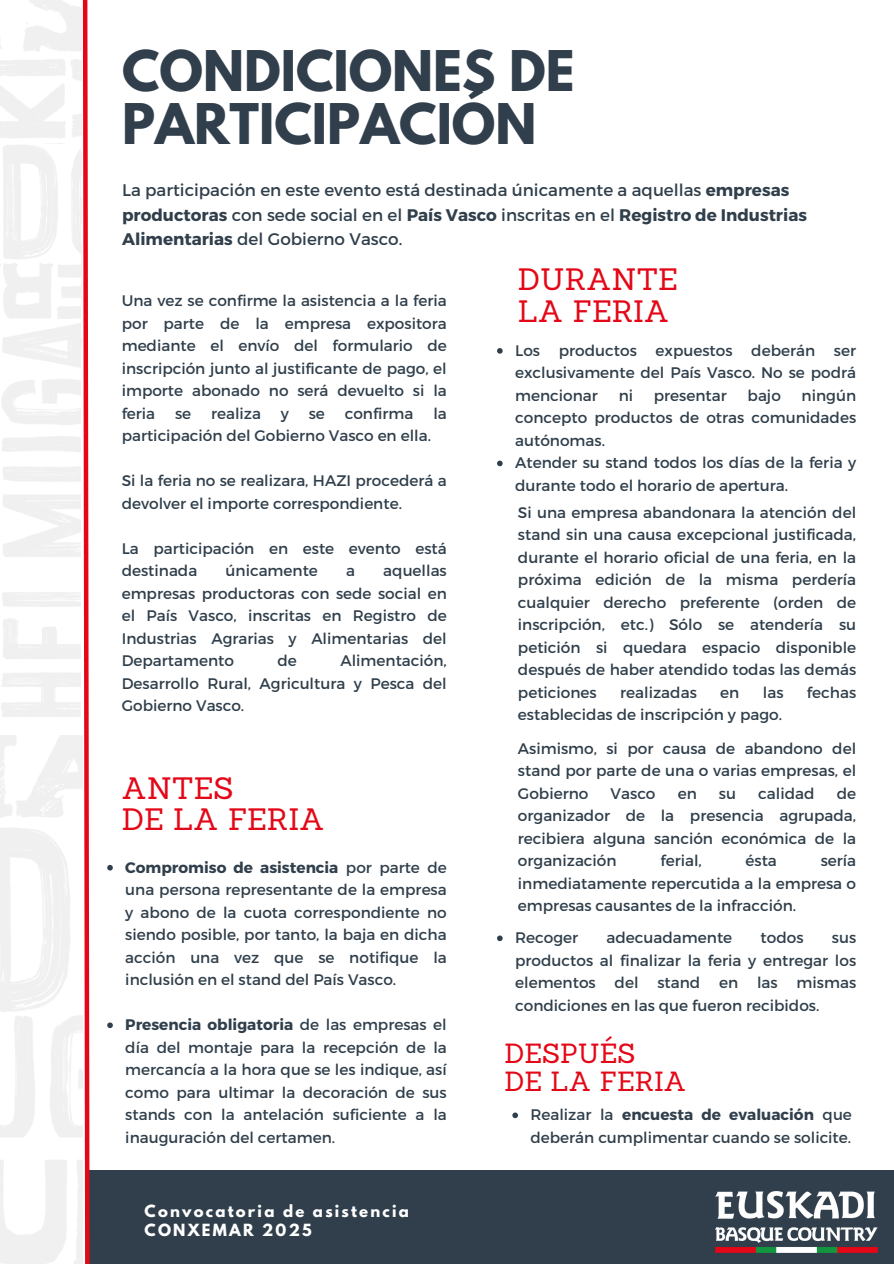
<style>
.page{position:relative;width:894px;height:1264px;background:#fff}
.page>*{position:absolute;margin:0;border:0;box-sizing:border-box;transform-origin:0 0}
.t1{font:700 49.65px/52.8px "League Spartan";color:#303f4b}
.t2{font:30.15px/31.5px "Sanchez";color:#e30717}
.t3{font:27px/28.2px "Sanchez";color:#e30717}
.t4{font:16.8px/24.8px "Montserrat";color:#303f4b}
.t5{font:15.3px/22.5px "Montserrat";color:#303f4b;text-align:justify}
.t6{font:700 14.85px "League Spartan";letter-spacing:.15em;color:#fff}
.s1{font-weight:700}
</style>
<div class="page">
<div style="left:86px;top:1170px;width:807px;height:93px;background:#303f4b"></div>
<img style="left:715px;top:1191px;width:162px;height:61px">
<svg style="left:81px;top:0;width:9px;height:1263px"></svg>
<svg style="left:107px;top:864px;width:6px;height:6px"></svg>
<svg style="left:107px;top:1022px;width:6px;height:6px"></svg>
<svg style="left:497px;top:348px;width:5px;height:6px"></svg>
<svg style="left:497px;top:460px;width:5px;height:6px"></svg>
<svg style="left:512px;top:1112px;width:6px;height:6px"></svg>
<svg style="left:497px;top:935px;width:5px;height:6px"></svg>
<h4 class="t1" style="left:122px;top:51px;width:454px">CONDICIONES DE<br>PARTICIPACIÓN</h4>
<h2 class="t4" style="left:122px;top:177px;width:686px">La participación en este evento está destinada únicamente a aquellas <span class="s1">empresas productoras</span> con sede social en el <span class="s1">País Vasco</span> inscritas en el <span class="s1">Registro de Industrias<br>Alimentarias</span> del Gobierno Vasco.</h2>
<p class="t5" style="left:122px;top:289px;width:326px">Una vez se confirme la asistencia a la feria por parte de la empresa expositora mediante el envío del formulario de inscripción junto al justificante de pago, el importe abonado no será devuelto si la feria</p>
<p class="t5" style="left:175px;top:401px;width:18px">se</p>
<p class="t5" style="left:211px;top:401px;width:51px">realiza</p>
<p class="t5" style="left:281px;top:401px;width:10px">y</p>
<p class="t5" style="left:308px;top:401px;width:18px">se</p>
<p class="t5" style="left:344px;top:401px;width:70px">confirma</p>
<p class="t5" style="left:433px;top:401px;width:15px">la</p>
<p class="t5" style="left:122px;top:424px;width:311px">participación del Gobierno Vasco en ella.</p>
<p class="t5" style="left:122px;top:469px;width:326px">Si la feria no se realizara, HAZI procederá a devolver el importe correspondiente.</p>
<p class="t5" style="left:122px;top:536px;width:326px">La participación en este evento está destinada</p>
<p class="t5" style="left:225px;top:559px;width:94px">únicamente</p>
<p class="t5" style="left:346px;top:559px;width:10px">a</p>
<p class="t5" style="left:122px;top:559px;width:326px;text-indent:261px">aquellas empresas productoras con sede social en el País Vasco, inscritas en Registro de Industrias Agrarias y Alimentarias del Departamento</p>
<p class="t5" style="left:122px;top:649px;width:326px;text-indent:219px">Alimentación, Desarrollo Rural, Agricultura y Pesca del Gobierno Vasco.</p>
<p class="t5" style="left:277px;top:649px;width:21px">de</p>
<h4 class="t2" style="left:122px;top:772px;width:204px">ANTES<br>DE LA FERIA</h4>
<h4 class="t5" style="left:125px;top:855px;width:323px"><span class="s1">Compromiso de asistencia</span> por parte de una persona representante de la empresa y abono de la cuota correspondiente no siendo posible, por tanto, la baja en dicha acción una vez que se notifique la inclusión en el stand del País Vasco.</h4>
<h4 class="t5" style="left:125px;top:1012px;width:323px"><span class="s1">Presencia obligatoria</span> de las empresas el día del montaje para la recepción de la mercancía a la hora que se les indique, así como para ultimar la decoración de sus stands con la antelación suficiente a la inauguración del certamen.</h4>
<p class="t2" style="left:518px;top:263px;width:161px">DURANTE<br>LA FERIA</p>
<p class="t5" style="left:515px;top:338px;width:342px">Los productos expuestos deberán ser exclusivamente del País Vasco. No se podrá mencionar</p>
<p class="t5" style="left:515px;top:383px;width:342px;text-indent:286px">ningún concepto productos de otras comunidades autónomas.</p>
<h4 class="t5" style="left:515px;top:451px;width:342px">Atender su stand todos los días de la feria y durante todo el horario de apertura.</h4>
<p class="t5" style="left:618px;top:383px;width:16px">ni</p>
<p class="t5" style="left:653px;top:383px;width:74px">presentar</p>
<p class="t5" style="left:747px;top:383px;width:35px">bajo</p>
<h3 class="t5" style="left:518px;top:500px;width:339px">Si una empresa abandonara la atención del stand sin una causa excepcional justificada, durante el horario oficial de una feria, en la próxima edición de la misma perdería cualquier derecho preferente (orden de inscripción, etc.) Sólo se atendería su petición si quedara espacio disponible después de haber atendido todas las demás peticiones</h3>
<h3 class="t5" style="left:620px;top:680px;width:78px">realizadas</h3>
<h3 class="t5" style="left:720px;top:680px;width:21px">en</h3>
<h3 class="t5" style="left:762px;top:680px;width:22px">las</h3>
<h3 class="t5" style="left:806px;top:680px;width:51px">fechas</h3>
<h3 class="t5" style="left:518px;top:702px;width:265px">establecidas de inscripción y pago.</h3>
<p class="t5" style="left:518px;top:736px;width:339px">Asimismo, si por causa de abandono del stand por parte de una o varias empresas, el Gobierno</p>
<p class="t5" style="left:610px;top:781px;width:46px">Vasco</p>
<p class="t5" style="left:677px;top:781px;width:21px">en</p>
<p class="t5" style="left:718px;top:781px;width:19px">su</p>
<p class="t5" style="left:758px;top:781px;width:58px">calidad</p>
<p class="t5" style="left:518px;top:781px;width:339px;text-indent:319px">de organizador de la presencia agrupada, recibiera alguna sanción económica de la organización</p>
<p class="t5" style="left:518px;top:849px;width:339px;text-indent:302px">sería inmediatamente repercutida a la empresa o empresas causantes de la infracción.</p>
<p class="t5" style="left:515px;top:925px;width:65px">Recoger</p>
<p class="t5" style="left:606px;top:925px;width:127px">adecuadamente</p>
<p class="t5" style="left:760px;top:925px;width:44px">todos</p>
<p class="t5" style="left:660px;top:849px;width:43px">ferial,</p>
<p class="t5" style="left:745px;top:849px;width:33px">ésta</p>
<p class="t5" style="left:515px;top:925px;width:342px;text-indent:316px">sus productos al finalizar la feria y entregar los elementos del stand en las mismas condiciones en las que fueron recibidos.</p>
<h4 class="t3" style="left:504px;top:1038px;width:183px">DESPUÉS<br>DE LA FERIA</h4>
<h2 class="t5" style="left:530px;top:1102px;width:323px">Realizar la <span class="s1">encuesta de evaluación</span> que deberán cumplimentar cuando se solicite.</h2>
<p class="t6" style="left:144px;top:1203px;width:266px">Convocatoria de asistencia</p>
<h1 class="t6" style="left:144px;top:1222px;width:169px">CONXEMAR 2025</h1>
<p class="t6" style="left:144px;top:1203px;width:431px">Un análisis de la campaña de redes sociales</p>
<p class="t6" style="left:144px;top:1222px;width:227px">Enero - Marzo de 2020</p>
</div>
